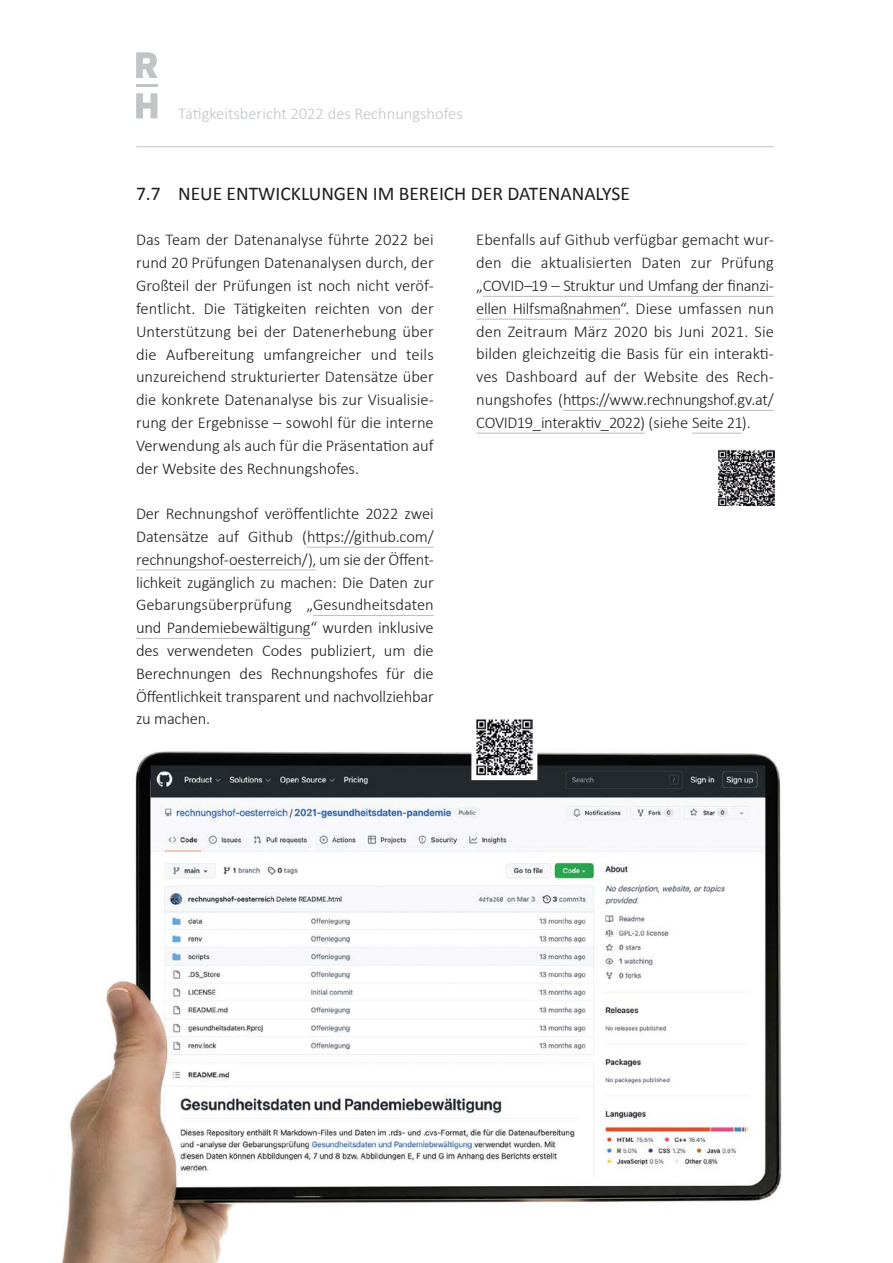
<style>
.page{position:relative;width:893px;height:1263px;background:#fff}
.page>*{position:absolute;margin:0;border:0;box-sizing:border-box;transform-origin:0 0}
.Langfassung_Überschrift_2_Spaltenspanne{font:19.5px "Calibri";color:#1d1d1b}
.Langfassung_Standard{font:300 16.5px/22.8px "Calibri";letter-spacing:-.01em;color:#1d1d1b;text-align:justify}
.t1{font:300 16.5px "Calibri";color:#c0c4c6}
</style>
<div class="page">
<img style="left:61px;top:751px;width:721px;height:512px">
<hr style="left:136px;top:146px;width:638px;height:1px;background:#c0c4c6">
<svg style="left:136px;top:93px;width:21px;height:25px"></svg>
<svg style="left:136px;top:52px;width:21px;height:26px"></svg>
<hr style="left:136px;top:84px;width:21px;height:3px;background:#c0c4c6">
<svg style="left:469px;top:719px;width:71px;height:63px"></svg>
<svg style="left:718px;top:449px;width:57px;height:57px;background:#6e6d70"></svg>
<hr style="left:307px;top:547px;width:127px;height:1px;background:#b9bdc0">
<hr style="left:136px;top:570px;width:180px;height:1px;background:#b9bdc0">
<hr style="left:313px;top:615px;width:121px;height:1px;background:#b9bdc0">
<hr style="left:136px;top:638px;width:175px;height:1px;background:#b9bdc0">
<hr style="left:483px;top:296px;width:291px;height:1px;background:#b9bdc0">
<hr style="left:476px;top:319px;width:144px;height:1px;background:#b9bdc0">
<hr style="left:563px;top:410px;width:211px;height:1px;background:#b9bdc0">
<hr style="left:476px;top:433px;width:169px;height:1px;background:#b9bdc0">
<hr style="left:692px;top:433px;width:50px;height:1px;background:#b9bdc0">
<p class="t1" style="left:178px;top:103px;width:286px">Tätigkeitsbericht 2022 des Rechnungshofes</p>
<h2 class="Langfassung_Überschrift_2_Spaltenspanne" style="left:136px;top:181px;width:495px">7.7 NEUE ENTWICKLUNGEN IM BEREICH DER DATENANALYSE</h2>
<p class="Langfassung_Standard" style="left:136px;top:228px;width:299px">Das Team der Datenanalyse führte 2022 bei rund 20 Prüfungen Datenanalysen durch, der Großteil der Prüfungen ist noch nicht veröf&shy;fentlicht. Die Tätigkeiten reichten von der Unterstützung bei der Datenerhebung über die Aufbereitung umfangreicher und teils unzureichend strukturierter Datensätze über die konkrete Datenanalyse bis zur Visualisie&shy;rung der Ergebnisse – sowohl für die interne Verwendung als auch für die Präsentation auf der Website des Rechnungshofes.</p>
<p class="Langfassung_Standard" style="left:136px;top:502px;width:299px">Der Rechnungshof veröffentlichte 2022 zwei Datensätze auf Github (https://github.com/ rechnungshof-oesterreich/), um sie der Öffent&shy;lichkeit zugänglich zu machen: Die Daten zur Gebarungsüberprüfung „Gesundheitsdaten und Pandemiebewältigung“ wurden inklusive des verwendeten Codes publiziert, um die Berechnungen des Rechnungshofes für die Öffentlichkeit transparent und nachvollziehbar zu machen.</p>
<p class="Langfassung_Standard" style="left:476px;top:228px;width:299px">Ebenfalls auf Github verfügbar gemacht wur&shy;den die aktualisierten Daten zur Prüfung „COVID–19 – Struktur und Umfang der finanzi&shy;ellen Hilfsmaßnahmen“. Diese umfassen nun den Zeitraum März 2020 bis Juni 2021. Sie bilden gleichzeitig die Basis für ein interakti&shy;ves Dashboard auf der Website des Rech&shy;nungshofes (https://www.rechnungshof.gv.at/ COVID19_interaktiv_2022) (siehe Seite 21).</p>
</div>
